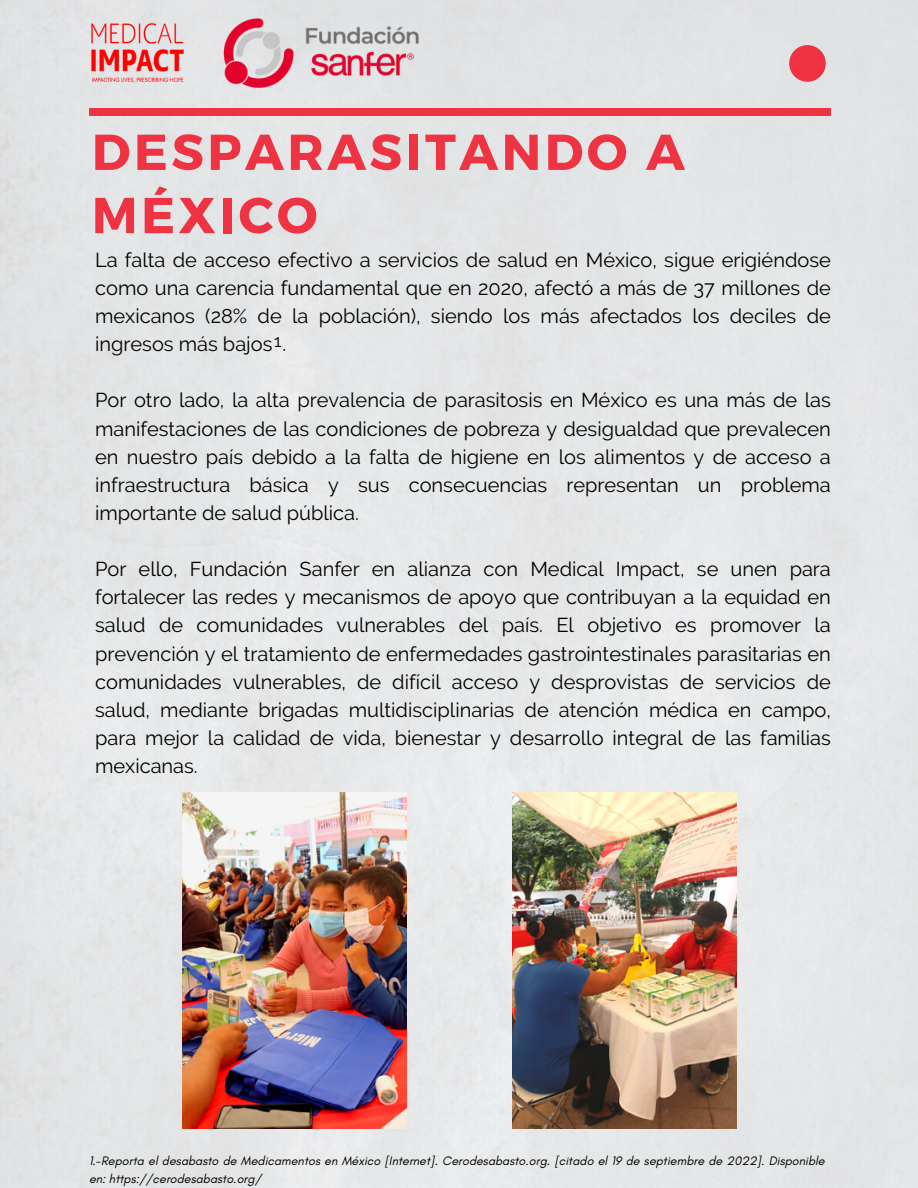
<style>
.page{position:relative;width:918px;height:1188px;background:#e4e6e7}
.page>*{position:absolute;margin:0;border:0;box-sizing:border-box;transform-origin:0 0}
.t1{font:700 50.4px/63.3px "Montserrat";letter-spacing:.07em;color:#ef3342}
.t2{font:20.1px/28.2px "Raleway";color:#000;text-align:justify}
.t3{font:17.1px "Raleway";color:#000}
.t4{font:italic 12.6px/17.7px "Glacial Indifference";color:#000}
</style>
<div class="page">
<div style="left:89px;top:108px;width:741px;height:8px;background:#ef3342"></div>
<svg style="left:789px;top:45px;width:37px;height:37px"></svg>
<img style="left:89px;top:23px;width:97px;height:61px">
<img style="left:217px;top:17px;width:204px;height:72px">
<img style="left:182px;top:793px;width:224px;height:336px">
<img style="left:512px;top:793px;width:224px;height:336px">
<p class="t1" style="left:92px;top:118px;width:595px">DESPARASITANDO A<br>MÉXICO</p>
<p class="t2" style="left:95px;top:246px;width:737px">La falta de acceso efectivo a servicios de salud en México, sigue erigiéndose como una carencia fundamental que en 2020, afectó a más de 37 millones de mexicanos (28% de la población), siendo los más afectados los deciles de ingresos más bajos .</p>
<p class="t2" style="left:95px;top:386px;width:737px">Por otro lado, la alta prevalencia de parasitosis en México es una más de las manifestaciones de las condiciones de pobreza y desigualdad que prevalecen en nuestro país debido a la falta de higiene en los alimentos y de acceso a infraestructura básica y sus consecuencias representan un problema importante de salud pública.</p>
<p class="t2" style="left:95px;top:555px;width:737px">Por ello, Fundación Sanfer en alianza con Medical Impact, se unen para fortalecer las redes y mecanismos de apoyo que contribuyan a la equidad en salud de comunidades vulnerables del país. El objetivo es promover la prevención y el tratamiento de enfermedades gastrointestinales parasitarias en comunidades vulnerables, de difícil acceso y desprovistas de servicios de salud, mediante brigadas multidisciplinarias de atención médica en campo, para mejor la calidad de vida, bienestar y desarrollo integral de las familias mexicanas.</p>
<p class="t3" style="left:274px;top:331px;width:9px">1</p>
<p class="t4" style="left:89px;top:1152px;width:737px">1.-Reporta el desabasto de Medicamentos en México [Internet]. Cerodesabasto.org. [citado el 19 de septiembre de 2022]. Disponible en: https://cerodesabasto.org/</p>
</div>
